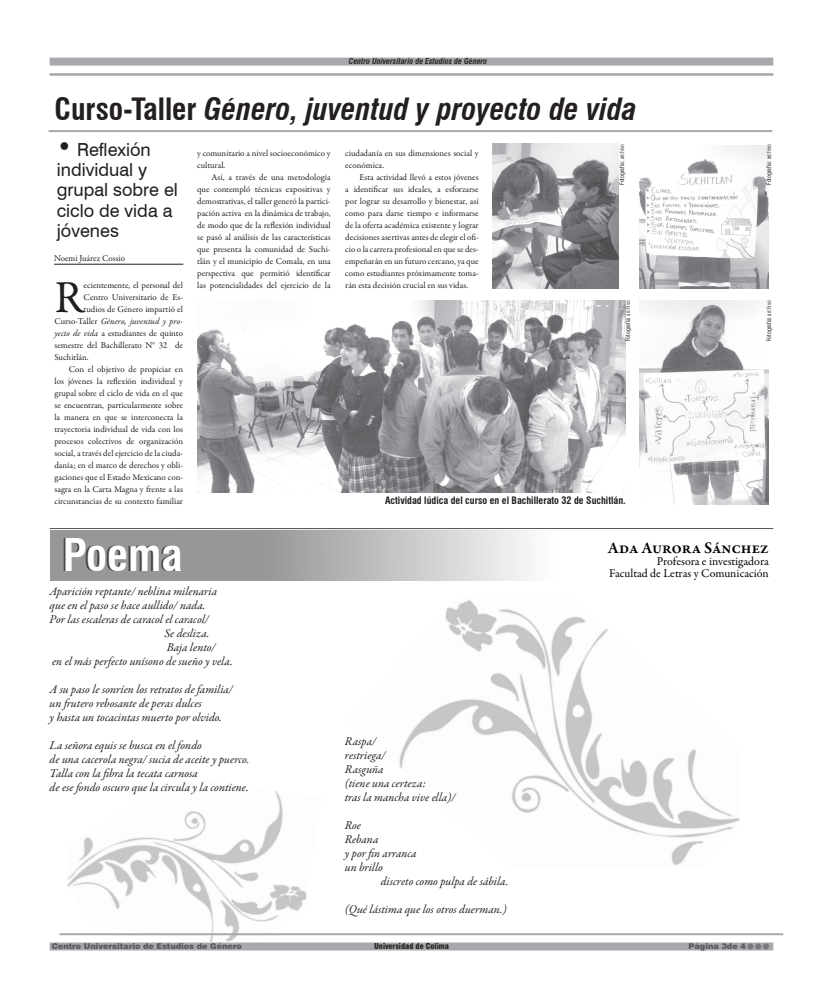
<style>
.page{position:relative;width:823px;height:1007px;background:#fff}
.page>*{position:absolute;margin:0;border:0;box-sizing:border-box;transform-origin:0 0}
.inicial_serif{font:46px "Garamond Premr Pro";color:#231f20}
.cabeza_44{font:700 condensed 44px "Swiss 721 BT";color:#fff}
.cabeza_44-2{font:italic 700 condensed 30px "Swiss 721 BT";color:#231f20}
.sumario{font:18px/20px "Swiss 721 BT";color:#231f20}
.Poema{font:600 16.5px "Garamond Premr Pro";letter-spacing:-.005em;color:#000}
.t1{font:italic 12px "Garamond Premr Pro";color:#231f20}
.Poema-2{font:12px "Garamond Premr Pro";color:#000}
.credito_nota_en_edit{font:700 condensed 10px "Swiss 721 BT";color:#231f20}
.cuerpo_texto_serif{font:9px/12px "Garamond Premr Pro";color:#231f20;text-align:justify}
.inicial_serif-2{font:9px "Garamond Premr Pro";letter-spacing:-.005em;color:#231f20}
.inicial_serif-3{font:italic 9px "Garamond Premr Pro";letter-spacing:-.005em;color:#231f20}
.credito_nota{font:9px "Garamond Premr Pro";letter-spacing:-.005em;color:#231f20}
.t2{font:900 8px "Swiss 721 BT";color:#57585a}
.t3{font:italic 700 condensed 8px "Swiss 721 BT";color:#231f20}
.t4{font:900 condensed 8px "Swiss 721 BT";color:#231f20}
.credito_de_fotografi{font:condensed 6px "Swiss 721 BT";color:#231f20}
.s1{font-style:normal}
.s2{font-size:26px}
.s3{font-style:italic}
.s4{font-weight:300}
</style>
<div class="page">
<div style="left:50px;top:942px;width:722px;height:8px;background:#a8a9ad"></div>
<div style="left:50px;top:58px;width:722px;height:8px;background:#a8a9ad"></div>
<hr style="left:50px;top:73px;width:722px;height:2px;background:#a8a9ad">
<svg style="left:747px;top:943px;width:21px;height:6px"></svg>
<img style="left:399px;top:600px;width:341px;height:265px">
<img style="left:64px;top:791px;width:258px;height:150px">
<hr style="left:60px;top:933px;width:722px;height:2px;background:#a8a9ad">
<hr style="left:50px;top:74px;width:722px;height:2px;background:#a8a9ad">
<hr style="left:49px;top:130px;width:722px;height:2px;background:#a8a9ad">
<hr style="left:54px;top:264px;width:129px;height:1px;background:#231f20">
<hr style="left:50px;top:528px;width:722px;height:1px;background:#57585a">
<img style="left:197px;top:300px;width:428px;height:192px">
<img style="left:639px;top:146px;width:129px;height:142px">
<img style="left:639px;top:300px;width:129px;height:204px">
<svg style="left:50px;top:529px;width:478px;height:52px;background:#b1b1b2"></svg>
<img style="left:492px;top:144px;width:126px;height:144px">
<p class="t3" style="left:348px;top:57px;width:140px">Centro Universitario de Estudios de Género</p>
<p class="cabeza_44-2" style="left:54px;top:91px;width:583px"><span class="s1">Curso-Taller</span> Género, juventud y proyecto de vida</p>
<p class="sumario" style="left:57px;top:140px;width:123px"><span class="s2">•</span> Reflexión individual y grupal sobre el ciclo de vida a jóvenes</p>
<p class="credito_nota" style="left:54px;top:253px;width:73px">Noemi Juárez Cossio</p>
<p class="inicial_serif" style="left:54px;top:270px;width:31px">R</p>
<p class="inicial_serif-2" style="left:83px;top:280px;width:101px">ecientemente, el personal del</p>
<p class="inicial_serif-2" style="left:83px;top:292px;width:101px">Centro Universitario de Es-</p>
<p class="inicial_serif-2" style="left:83px;top:304px;width:101px">tudios de Género impartió el</p>
<p class="inicial_serif-3" style="left:54px;top:315px;width:130px"><span class="s1">Curso-Taller</span> Género, juventud y pro-</p>
<p class="inicial_serif-2" style="left:54px;top:328px;width:130px"><span class="s3">yecto de vida</span> a estudiantes de quinto</p>
<p class="inicial_serif-2" style="left:54px;top:340px;width:130px">semestre del Bachillerato N° 32 de</p>
<p class="inicial_serif-2" style="left:54px;top:352px;width:36px">Suchitlán.</p>
<p class="cuerpo_texto_serif" style="left:54px;top:363px;width:130px;text-indent:14px">Con el objetivo de propiciar en los jóvenes la reflexión individual y grupal sobre el ciclo de vida en el que se encuentran, particularmente sobre la manera en que se interconecta la trayectoria individual de vida con los procesos colectivos de organización social, a través del ejercicio de la ciuda&shy;danía; en el marco de derechos y obli&shy;gaciones que el Estado Mexicano con&shy;sagra en la Carta Magna y frente a las circunstancias de su contexto familiar</p>
<p class="cuerpo_texto_serif" style="left:197px;top:147px;width:135px">y comunitario a nivel socioeconómico y cultural.</p>
<p class="cuerpo_texto_serif" style="left:197px;top:171px;width:135px;text-indent:14px">Así, a través de una metodología que contempló técnicas expositivas y demostrativas, el taller generó la partici&shy;pación activa en la dinámica de trabajo, de modo que de la reflexión individual se pasó al análisis de las características que presenta la comunidad de Suchi&shy;tlán y el municipio de Comala, en una perspectiva que permitió identificar las potencialidades del ejercicio de la</p>
<p class="cuerpo_texto_serif" style="left:345px;top:147px;width:135px">ciudadanía en sus dimensiones social y económica.</p>
<p class="cuerpo_texto_serif" style="left:345px;top:171px;width:135px;text-indent:14px">Esta actividad llevó a estos jóvenes a identificar sus ideales, a esforzarse por lograr su desarrollo y bienestar, así como para darse tiempo e informarse de la oferta académica existente y lograr decisiones asertivas antes de elegir el ofi&shy;cio o la carrera profesional en que se des&shy;empeñarán en un futuro cercano, ya que como estudiantes próximamente toma&shy;rán esta decisión crucial en sus vidas.</p>
<p class="credito_de_fotografi" style="left:618px;top:185px;width:42px;rotate:-90deg">Fotografía: <span class="s4">archivo</span></p>
<p class="credito_de_fotografi" style="left:624px;top:341px;width:42px;rotate:-90deg">Fotografía: <span class="s4">archivo</span></p>
<p class="credito_nota_en_edit" style="left:385px;top:495px;width:242px">Actividad lúdica del curso en el Bachillerato 32 de Suchitlán.</p>
<p class="credito_de_fotografi" style="left:764px;top:185px;width:42px;rotate:-90deg">Fotografía: <span class="s4">archivo</span></p>
<p class="credito_de_fotografi" style="left:764px;top:341px;width:42px;rotate:-90deg">Fotografía: <span class="s4">archivo</span></p>
<p class="cabeza_44" style="left:63px;top:529px;width:121px">Poema</p>
<p class="Poema" style="left:607px;top:537px;width:162px">Ada Aurora Sánchez</p>
<p class="Poema-2" style="left:656px;top:553px;width:113px">Profesora e investigadora</p>
<p class="Poema-2" style="left:608px;top:565px;width:161px">Facultad de Letras y Comunicación</p>
<p class="t1" style="left:50px;top:583px;width:169px">Aparición reptante/ neblina milenaria</p>
<p class="t1" style="left:50px;top:597px;width:157px">que en el paso se hace aullido/ nada.</p>
<p class="t1" style="left:50px;top:611px;width:161px">Por las escaleras de caracol el caracol/</p>
<p class="t1" style="left:164px;top:625px;width:47px">Se desliza.</p>
<p class="t1" style="left:167px;top:639px;width:50px">Baja lento/</p>
<p class="t1" style="left:52px;top:653px;width:182px">en el más perfecto unísono de sueño y vela.</p>
<p class="t1" style="left:50px;top:681px;width:185px">A su paso le sonríen los retratos de familia/</p>
<p class="t1" style="left:50px;top:695px;width:153px">un frutero rebosante de peras dulces</p>
<p class="t1" style="left:50px;top:709px;width:174px">y hasta un tocacintas muerto por olvido.</p>
<p class="t1" style="left:50px;top:737px;width:154px">La señora equis se busca en el fondo</p>
<p class="t1" style="left:50px;top:751px;width:201px">de una cacerola negra/ sucia de aceite y puerco.</p>
<p class="t1" style="left:50px;top:765px;width:150px">Talla con la fibra la tecata carnosa</p>
<p class="t1" style="left:50px;top:779px;width:200px">de ese fondo oscuro que la circula y la contiene.</p>
<p class="t1" style="left:344px;top:733px;width:33px">Raspa/</p>
<p class="t1" style="left:344px;top:747px;width:42px">restriega/</p>
<p class="t1" style="left:344px;top:761px;width:40px">Rasguña</p>
<p class="t1" style="left:344px;top:775px;width:83px">(tiene una certeza:</p>
<p class="t1" style="left:344px;top:789px;width:112px">tras la mancha vive ella)/</p>
<p class="t1" style="left:344px;top:817px;width:18px">Roe</p>
<p class="t1" style="left:344px;top:831px;width:35px">Rebana</p>
<p class="t1" style="left:344px;top:845px;width:73px">y por fin arranca</p>
<p class="t1" style="left:344px;top:859px;width:40px">un brillo</p>
<p class="t1" style="left:380px;top:873px;width:129px">discreto como pulpa de sábila.</p>
<p class="t1" style="left:344px;top:901px;width:163px">(Qué lástima que los otros duerman.)</p>
<p class="t2" style="left:52px;top:941px;width:191px">Centro Universitario de Estudios de Género</p>
<p class="t4" style="left:374px;top:941px;width:76px">Universidad de Colima</p>
<p class="t2" style="left:688px;top:940px;width:59px">Página 3de 4</p>
</div>
